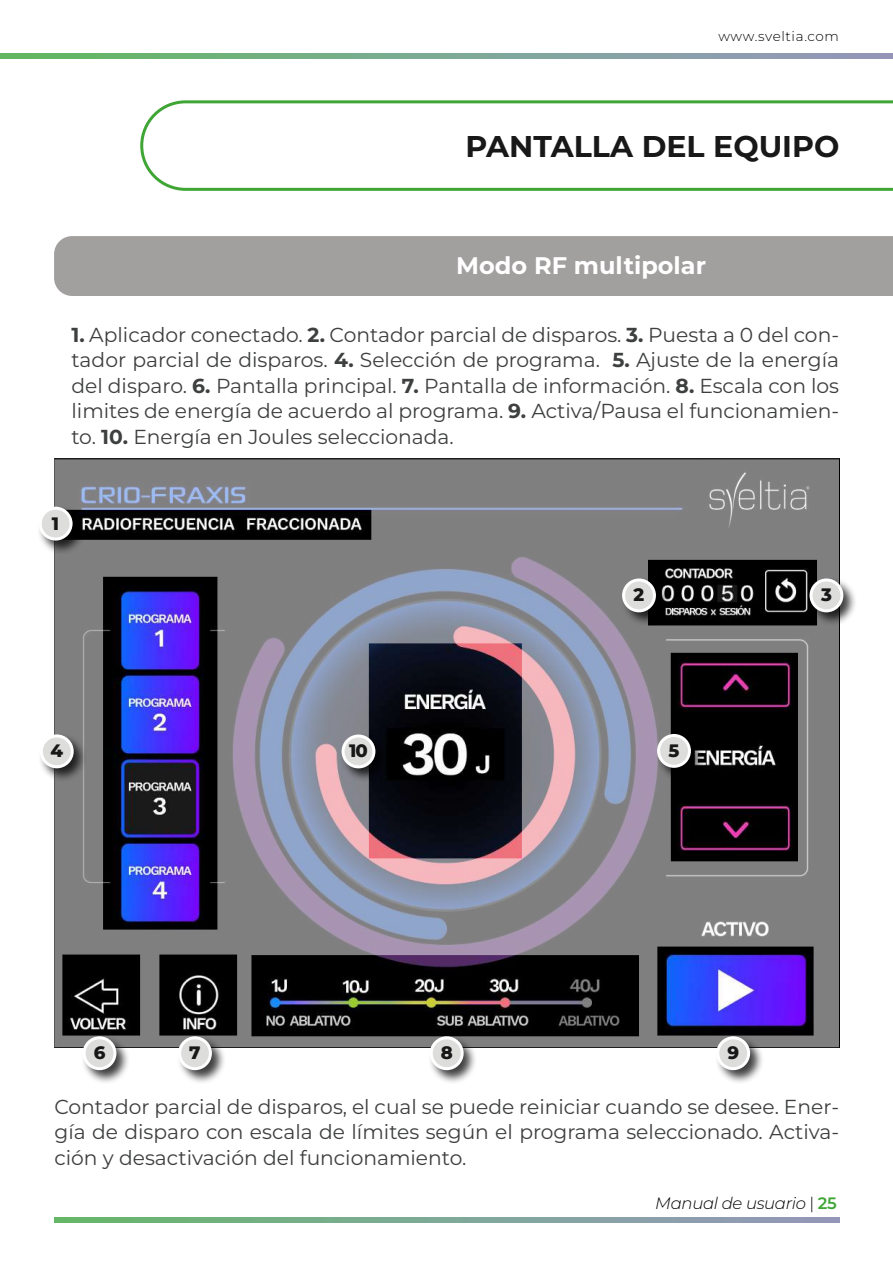
<style>
.page{position:relative;width:893px;height:1263px;background:#fff}
.page>*{position:absolute;margin:0;border:0;box-sizing:border-box;transform-origin:0 0}
.t1{font:700 30px "Montserrat";color:#181818}
.t2{font:700 24px "Montserrat";color:#fff}
.t3{font:20.25px/25.5px "Montserrat";color:#3e3f3f;text-align:justify}
.t4{font:800 18px "Montserrat";color:#181818}
.t5{font:italic 300 16.5px "Montserrat";letter-spacing:-.02em;color:#000}
.t6{font:300 13.5px "Montserrat";letter-spacing:.045em;color:#000}
.s1{font-weight:700}
.s2{font-style:normal}
.s3{font-weight:600;font-style:normal;color:#3fa535}
</style>
<div class="page">
<svg style="left:54px;top:1217px;width:785px;height:5px;background:#7ea895"></svg>
<svg style="left:0;top:54px;width:893px;height:5px;background:#7ca891"></svg>
<svg style="left:54px;top:459px;width:785px;height:588px;background:#615e70"></svg>
<svg style="left:140px;top:100px;width:753px;height:91px"></svg>
<div style="left:54px;top:236px;width:839px;height:60px;background:#a29f9f"></div>
<div style="left:620px;top:576px;width:50px;height:50px;background:#000;opacity:.75"></div>
<div style="left:624px;top:580px;width:30px;height:31px;background:#dddddc;border-radius:50%"></div>
<div style="left:622px;top:578px;width:34px;height:34px;border:3px solid #fff;border-radius:50%"></div>
<div style="left:808px;top:576px;width:49px;height:50px;background:#000;opacity:.75"></div>
<div style="left:811px;top:580px;width:31px;height:31px;background:#dddddc;border-radius:50%"></div>
<div style="left:809px;top:578px;width:34px;height:34px;border:3px solid #fff;border-radius:50%"></div>
<div style="left:38px;top:732px;width:50px;height:50px;background:#000;opacity:.75"></div>
<div style="left:41px;top:736px;width:31px;height:31px;background:#dddddc;border-radius:50%"></div>
<div style="left:40px;top:734px;width:34px;height:34px;border:3px solid #fff;border-radius:50%"></div>
<div style="left:655px;top:732px;width:50px;height:49px;background:#000;opacity:.75"></div>
<div style="left:659px;top:735px;width:30px;height:31px;background:#dddddc;border-radius:50%"></div>
<div style="left:657px;top:734px;width:34px;height:34px;border:3px solid #fff;border-radius:50%"></div>
<div style="left:37px;top:505px;width:50px;height:49px;background:#000;opacity:.75"></div>
<div style="left:40px;top:508px;width:31px;height:31px;background:#dddddc;border-radius:50%"></div>
<div style="left:39px;top:507px;width:34px;height:33px;border:3px solid #fff;border-radius:50%"></div>
<div style="left:81px;top:1034px;width:49px;height:50px;background:#000;opacity:.75"></div>
<div style="left:84px;top:1038px;width:31px;height:31px;background:#dddddc;border-radius:50%"></div>
<div style="left:83px;top:1036px;width:33px;height:34px;border:3px solid #fff;border-radius:50%"></div>
<div style="left:176px;top:1034px;width:50px;height:50px;background:#000;opacity:.75"></div>
<div style="left:180px;top:1038px;width:30px;height:31px;background:#dddddc;border-radius:50%"></div>
<div style="left:178px;top:1036px;width:34px;height:34px;border:3px solid #fff;border-radius:50%"></div>
<div style="left:428px;top:1034px;width:50px;height:50px;background:#000;opacity:.75"></div>
<div style="left:431px;top:1038px;width:31px;height:31px;background:#dddddc;border-radius:50%"></div>
<div style="left:430px;top:1036px;width:34px;height:34px;border:3px solid #fff;border-radius:50%"></div>
<div style="left:714px;top:1034px;width:50px;height:50px;background:#000;opacity:.75"></div>
<div style="left:718px;top:1038px;width:31px;height:31px;background:#dddddc;border-radius:50%"></div>
<div style="left:716px;top:1036px;width:34px;height:34px;border:3px solid #fff;border-radius:50%"></div>
<div style="left:340px;top:732px;width:49px;height:50px;background:#000;opacity:.75"></div>
<div style="left:343px;top:736px;width:31px;height:31px;background:#dddddc;border-radius:50%"></div>
<div style="left:342px;top:734px;width:33px;height:34px;border:3px solid #fff;border-radius:50%"></div>
<p class="t6" style="left:718px;top:27px;width:122px">www.sveltia.com</p>
<h1 class="t1" style="left:466px;top:126px;width:375px">PANTALLA DEL EQUIPO</h1>
<p class="t2" style="left:456px;top:250px;width:251px">Modo RF multipolar</p>
<p class="t3" style="left:71px;top:321px;width:769px"><span class="s1">1.</span> Aplicador conectado. <span class="s1">2.</span> Contador parcial de disparos. <span class="s1">3.</span> Puesta a 0 del con&shy;tador parcial de disparos. <span class="s1">4.</span> Selección de programa. <span class="s1">5.</span> Ajuste de la energía del disparo. <span class="s1">6.</span> Pantalla principal. <span class="s1">7.</span> Pantalla de información. <span class="s1">8.</span> Escala con los limites de energía de acuerdo al programa. <span class="s1">9.</span> Activa/Pausa el funcionamien&shy;to. <span class="s1">10.</span> Energía en Joules seleccionada.</p>
<p class="t4" style="left:52px;top:512px;width:9px">1</p>
<p class="t4" style="left:634px;top:583px;width:12px">2</p>
<p class="t4" style="left:821px;top:583px;width:12px">3</p>
<p class="t4" style="left:50px;top:739px;width:14px">4</p>
<p class="t4" style="left:669px;top:738px;width:12px">5</p>
<p class="t4" style="left:349px;top:739px;width:20px">10</p>
<p class="t4" style="left:94px;top:1041px;width:13px">6</p>
<p class="t4" style="left:189px;top:1041px;width:13px">7</p>
<p class="t4" style="left:441px;top:1041px;width:14px">8</p>
<p class="t4" style="left:727px;top:1041px;width:13px">9</p>
<p class="t3" style="left:54px;top:1093px;width:786px">Contador parcial de disparos, el cual se puede reiniciar cuando se desee. Ener&shy;gía de disparo con escala de límites según el programa seleccionado. Activa&shy;ción y desactivación del funcionamiento.</p>
<p class="t5" style="left:655px;top:1192px;width:183px">Manual de usuario <span class="s2">|</span> <span class="s3">25</span></p>
</div>
